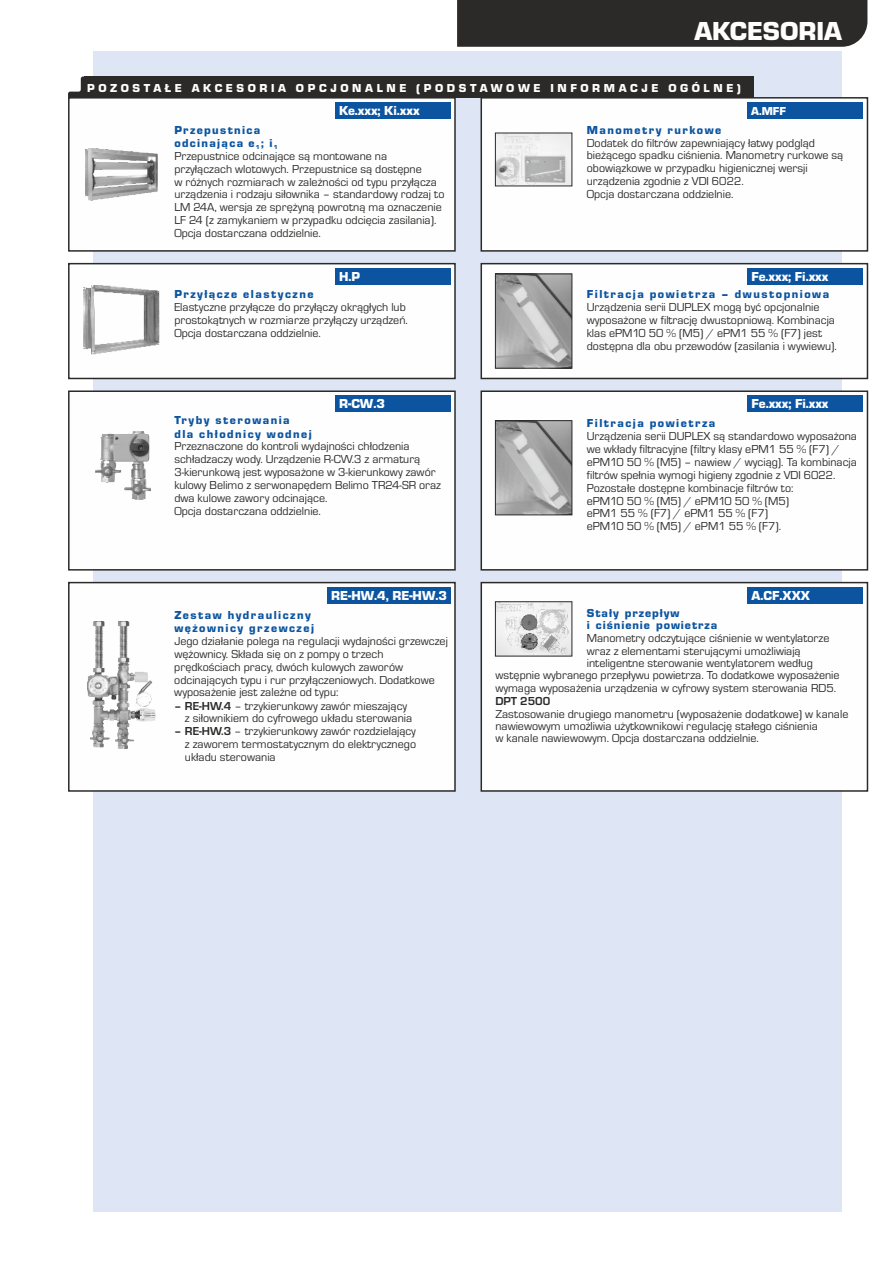
<style>
.page{position:relative;width:893px;height:1263px;background:#fff}
.page>*{position:absolute;margin:0;border:0;box-sizing:border-box;transform-origin:0 0}
.t1{font:27px "Eurostile TEE Blac";color:#fefefe}
.t2{font:13.5px "Eurostile TEE Blac";color:#fefefe}
.t3{font:12px/12.9px "Eurostile TEE";color:#2b2a29}
.t4{font:12px/13.2px "Eurostile TEE Blac";letter-spacing:.125em;color:#0c54a0}
.t5{font:12px "Eurostile TEE Blac";letter-spacing:.3em;color:#fefefe}
.t6{font:12px/12.6px "Eurostile TEE Blac";letter-spacing:.08em;color:#0c54a0}
.t7{font:700 12px "Eurostile TEE";color:#2b2a29}
.t8{font:6px "Eurostile TEE Blac";color:#0c54a0}
.s1{font-weight:700}
</style>
<div class="page">
<div style="left:94px;top:51px;width:748px;height:1161px;background:#dee6f5"></div>
<div style="left:457px;top:0;width:410px;height:47px;background:#2b2a29"></div>
<div style="left:68px;top:98px;width:388px;height:154px;background:#fefefe"></div>
<svg style="left:68px;top:262px;width:388px;height:118px;background:#f5f5f5"></svg>
<div style="left:480px;top:97px;width:389px;height:155px;background:#fefefe"></div>
<div style="left:335px;top:102px;width:116px;height:17px;background:#0c54a0"></div>
<div style="left:335px;top:268px;width:116px;height:17px;background:#0c54a0"></div>
<img style="left:85px;top:148px;width:72px;height:53px">
<svg style="left:480px;top:262px;width:389px;height:118px;background:#f2f2f2"></svg>
<div style="left:747px;top:268px;width:116px;height:17px;background:#0c54a0"></div>
<div style="left:480px;top:581px;width:389px;height:211px;background:#fefefe"></div>
<img style="left:497px;top:603px;width:73px;height:51px">
<div style="left:495px;top:601px;width:77px;height:55px;border:1px solid #2b2a29"></div>
<div style="left:748px;top:587px;width:115px;height:17px;background:#0c54a0"></div>
<div style="left:68px;top:390px;width:388px;height:181px;background:#fefefe"></div>
<div style="left:335px;top:395px;width:116px;height:17px;background:#0c54a0"></div>
<img style="left:95px;top:432px;width:55px;height:67px">
<div style="left:68px;top:581px;width:388px;height:211px;background:#fefefe"></div>
<div style="left:327px;top:587px;width:124px;height:17px;background:#0c54a0"></div>
<img style="left:87px;top:621px;width:68px;height:128px">
<img style="left:83px;top:285px;width:76px;height:69px">
<div style="left:480px;top:390px;width:389px;height:181px;background:#fefefe"></div>
<img style="left:497px;top:135px;width:73px;height:49px">
<div style="left:747px;top:102px;width:116px;height:17px;background:#0c54a0"></div>
<img style="left:497px;top:276px;width:73px;height:90px">
<div style="left:495px;top:274px;width:77px;height:94px;border:1px solid #2b2a29"></div>
<div style="left:748px;top:395px;width:115px;height:17px;background:#0c54a0"></div>
<img style="left:497px;top:422px;width:73px;height:91px">
<div style="left:495px;top:420px;width:77px;height:95px;border:1px solid #2b2a29"></div>
<svg style="left:68px;top:77px;width:16px;height:21px"></svg>
<div style="left:84px;top:77px;width:670px;height:21px;background:#2b2a29"></div>
<h1 class="t1" style="left:694px;top:22px;width:149px">AKCESORIA</h1>
<p class="t5" style="left:87px;top:84px;width:655px">POZOSTAŁE AKCESORIA OPCJONALNE (PODSTAWOWE INFORMACJE OGÓLNE)</p>
<p class="t2" style="left:339px;top:106px;width:82px">Ke.xxx; Ki.xxx</p>
<p class="t5" style="left:751px;top:106px;width:37px">A.MFF</p>
<p class="t4" style="left:174px;top:124px;width:100px">Przepustnica odcinająca e ; i</p>
<p class="t8" style="left:256px;top:145px;width:5px">1</p>
<p class="t8" style="left:274px;top:145px;width:5px">1</p>
<p class="t3" style="left:174px;top:150px;width:272px">Przepustnice odcinające są montowane na przyłączach wlotowych. Przepustnice są dostępne<br>w różnych rozmiarach w zależności od typu przyłącza urządzenia i rodzaju siłownika – standardowy rodzaj to LM 24A, wersja ze sprężyną powrotną ma oznaczenie LF 24 (z zamykaniem w przypadku odcięcia zasilania).<br>Opcja dostarczana oddzielnie.</p>
<p class="t2" style="left:339px;top:272px;width:23px">H.P</p>
<p class="t4" style="left:174px;top:289px;width:141px">Przyłącze elastyczne</p>
<p class="t3" style="left:174px;top:302px;width:235px">Elastyczne przyłącze do przyłączy okrągłych lub prostokątnych w rozmiarze przyłączy urządzeń.<br>Opcja dostarczana oddzielnie.</p>
<p class="t2" style="left:339px;top:399px;width:48px">R-CW.3</p>
<p class="t4" style="left:174px;top:415px;width:139px">Tryby sterowania<br>dla chłodnicy wodnej</p>
<p class="t3" style="left:174px;top:441px;width:268px">Przeznaczone do kontroli wydajności chłodzenia schładzaczy wody. Urządzenie R-CW.3 z armaturą 3-kierunkową jest wyposażone w 3-kierunkowy zawór kulowy Belimo z serwonapędem Belimo TR24-SR oraz dwa kulowe zawory odcinające.<br>Opcja dostarczana oddzielnie.</p>
<p class="t2" style="left:331px;top:591px;width:117px">RE-HW.4, RE-HW.3</p>
<p class="t4" style="left:174px;top:609px;width:141px">Zestaw hydrauliczny wężownicy grzewczej</p>
<p class="t3" style="left:174px;top:635px;width:275px">Jego działanie polega na regulacji wydajności grzewczej wężownicy. Składa się on z pompy o trzech prędkościach pracy, dwóch kulowych zaworów odcinających typu i rur przyłączeniowych. Dodatkowe wyposażenie jest zależne od typu:</p>
<p class="t3" style="left:185px;top:700px;width:229px;text-indent:-11px"><span class="s1">– RE-HW.4</span> – trzykierunkowy zawór mieszający z siłownikiem do cyfrowego układu sterowania</p>
<p class="t3" style="left:185px;top:726px;width:233px;text-align:justify;text-indent:-11px"><span class="s1">– RE-HW.3</span> – trzykierunkowy zawór rozdzielający z zaworem termostatycznym do elektrycznego układu sterowania</p>
<p class="t4" style="left:587px;top:124px;width:136px">Manometry rurkowe</p>
<p class="t3" style="left:587px;top:137px;width:258px">Dodatek do filtrów zapewniający łatwy podgląd bieżącego spadku ciśnienia. Manometry rurkowe są obowiązkowe w przypadku higienicznej wersji urządzenia zgodnie z VDI 6022.<br>Opcja dostarczana oddzielnie.</p>
<p class="t2" style="left:751px;top:272px;width:79px">Fe.xxx; Fi.xxx</p>
<p class="t4" style="left:587px;top:289px;width:244px">Filtracja powietrza – dwustopniowa</p>
<p class="t3" style="left:587px;top:302px;width:252px">Urządzenia serii DUPLEX mogą być opcjonalnie wyposażone w filtrację dwustopniową. Kombinacja klas ePM10 50 % (M5) / ePM1 55 % (F7) jest dostępna dla obu przewodów (zasilania i wywiewu).</p>
<p class="t2" style="left:751px;top:399px;width:79px">Fe.xxx; Fi.xxx</p>
<p class="t4" style="left:587px;top:418px;width:130px">Filtracja powietrza</p>
<p class="t3" style="left:587px;top:431px;width:272px">Urządzenia serii DUPLEX są standardowo wyposażona we wkłady filtracyjne (filtry klasy ePM1 55 % (F7) / ePM10 50 % (M5) – nawiew / wyciąg). Ta kombinacja filtrów spełnia wymogi higieny zgodnie z VDI 6022.<br>Pozostałe dostępne kombinacje filtrów to:<br>ePM10 50 % (M5) / ePM10 50 % (M5)<br>ePM1 55 % (F7) / ePM1 55 % (F7)<br>ePM10 50 % (M5) / ePM1 55 % (F7).</p>
<p class="t2" style="left:751px;top:591px;width:60px">A.CF.XXX</p>
<p class="t6" style="left:587px;top:607px;width:132px">Stały przepływ<br>i ciśnienie powietrza</p>
<p class="t3" style="left:587px;top:633px;width:244px">Manometry odczytujące ciśnienie w wentylatorze</p>
<p class="t3" style="left:587px;top:645px;width:215px">wraz z elementami sterującymi umożliwiają</p>
<p class="t3" style="left:587px;top:658px;width:228px">inteligentne sterowanie wentylatorem według</p>
<p class="t3" style="left:495px;top:670px;width:346px">wstępnie wybranego przepływu powietrza. To dodatkowe wyposażenie</p>
<p class="t3" style="left:495px;top:682px;width:342px">wymaga wyposażenia urządzenia w cyfrowy system sterowania RD5.</p>
<p class="t7" style="left:495px;top:697px;width:56px">DPT 2500</p>
<p class="t3" style="left:495px;top:709px;width:354px;line-height:12.5px">Zastosowanie drugiego manometru (wyposażenie dodatkowe) w kanale nawiewowym umożliwia użytkownikowi regulację stałego ciśnienia<br>w kanale nawiewowym. Opcja dostarczana oddzielnie.</p>
</div>
